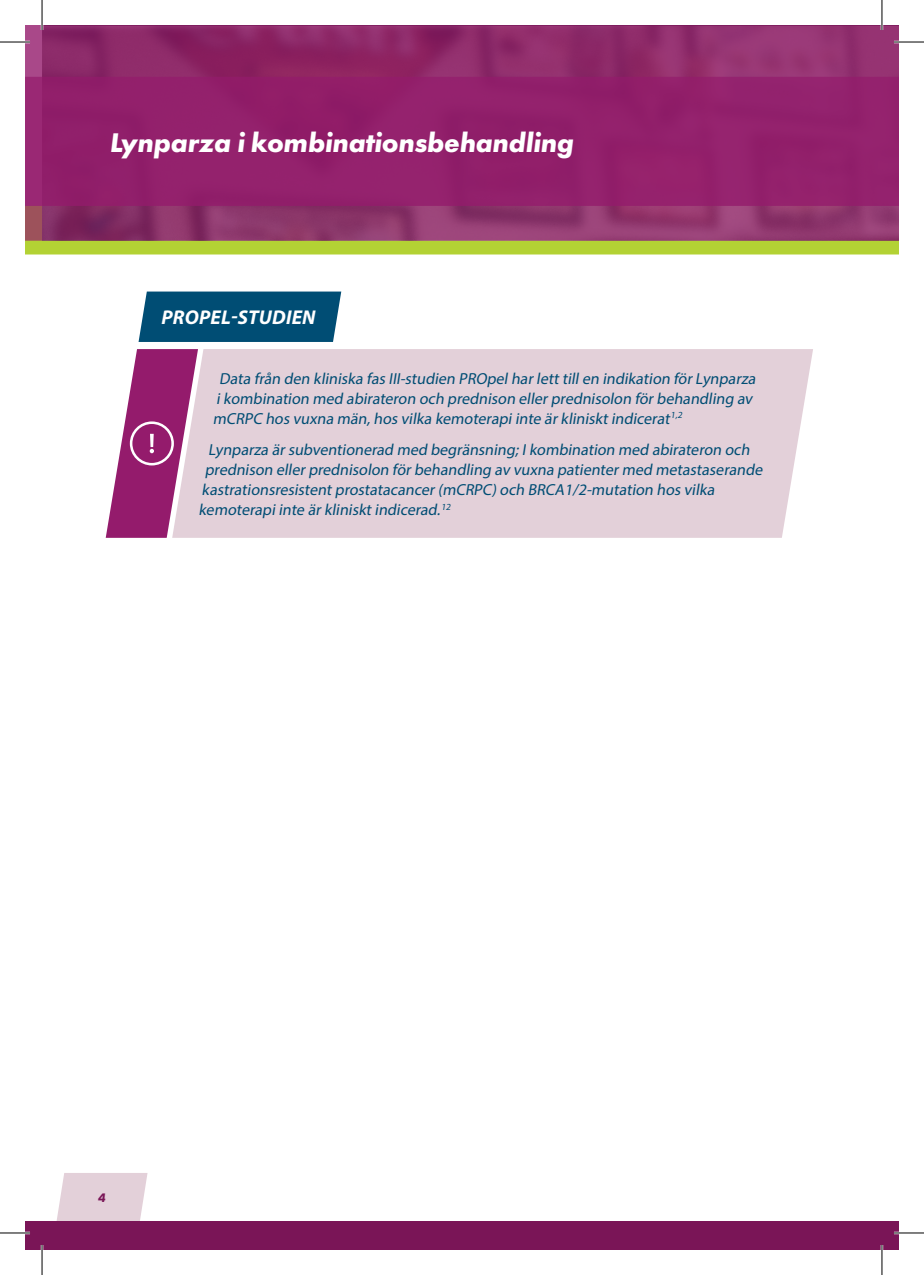
<style>
.page{position:relative;width:924px;height:1275px;background:#fff}
.page>*{position:absolute;margin:0;border:0;box-sizing:border-box;transform-origin:0 0}
.t1{font:italic 700 28px "Futura PT";letter-spacing:-.01em;color:#fff}
.t2{font:italic 700 20px "Myriad Pro";letter-spacing:.01em;color:#fff}
.t3{font:italic 16px/20px "Myriad Pro";letter-spacing:-.015em;color:#004d74}
.t4{font:italic 700 12.8px "Futura PT";color:#7a1557}
</style>
<div class="page">
<div style="left:25px;top:241px;width:873px;height:13px;background:#b3d234"></div>
<svg style="left:56px;top:1173px;width:91px;height:48px;background:#e5d3dc"></svg>
<div style="left:25px;top:1221px;width:873px;height:29px;background:#7a1557"></div>
<svg style="left:25px;top:206px;width:873px;height:35px;background:#8d386b"></svg>
<svg style="left:25px;top:25px;width:873px;height:181px;background:#91236a"></svg>
<svg style="left:138px;top:291px;width:203px;height:51px;background:#0d567b"></svg>
<div style="left:198px;top:349px;width:614px;height:189px;background:#e3d0d9"></div>
<svg style="left:106px;top:349px;width:92px;height:189px"></svg>
<svg style="left:150px;top:434px;width:4px;height:13px"></svg>
<hr style="left:0;top:41px;width:30px;height:2px;background:#fff">
<hr style="left:893px;top:41px;width:30px;height:2px;background:#fff">
<hr style="left:0;top:1231px;width:30px;height:3px;background:#fff">
<hr style="left:893px;top:1231px;width:30px;height:3px;background:#fff">
<hr style="left:41px;top:0;width:2px;height:30px;background:#fff">
<hr style="left:41px;top:1245px;width:2px;height:30px;background:#fff">
<hr style="left:880px;top:0;width:2px;height:30px;background:#fff">
<hr style="left:880px;top:1245px;width:2px;height:30px;background:#fff">
<hr style="left:0;top:42px;width:30px;height:1px;background:#000">
<hr style="left:893px;top:42px;width:30px;height:1px;background:#000">
<hr style="left:0;top:1232px;width:30px;height:1px;background:#000">
<hr style="left:893px;top:1232px;width:30px;height:1px;background:#000">
<hr style="left:42px;top:0;width:1px;height:30px;background:#000">
<hr style="left:42px;top:1245px;width:1px;height:30px;background:#000">
<hr style="left:881px;top:0;width:1px;height:30px;background:#000">
<hr style="left:881px;top:1245px;width:1px;height:30px;background:#000">
<h1 class="t1" style="left:110px;top:125px;width:465px">Lynparza i kombinationsbehandling</h1>
<p class="t2" style="left:161px;top:304px;width:156px">PROPEL-STUDIEN</p>
<p class="t3" style="left:213px;top:368px;width:547px;text-indent:6px">Data från den kliniska fas III-studien PROpelharletttillen indikation förLynparza ikombination med abirateron och prednison ellerprednisolon förbehandling av mCRPC hos vuxna män,hos vilka kemoterapiinte ärklinisktindicerat<sup>1,2</sup></p>
<p class="t3" style="left:208px;top:439px;width:546px">Lynparza ärsubventionerad med begränsning;Ikombination med abirateron och</p>
<p class="t3" style="left:205px;top:459px;width:562px">prednison ellerprednisolon förbehandling av vuxna patientermed metastaserande</p>
<p class="t3" style="left:201px;top:479px;width:517px">kastrationsresistentprostatacancer(mCRPC)och BRCA1/2-mutation hos vilka</p>
<p class="t3" style="left:198px;top:499px;width:255px">kemoterapiinte ärklinisktindicerad.<sup>12</sup></p>
<p class="t4" style="left:98px;top:1190px;width:9px">4</p>
</div>
